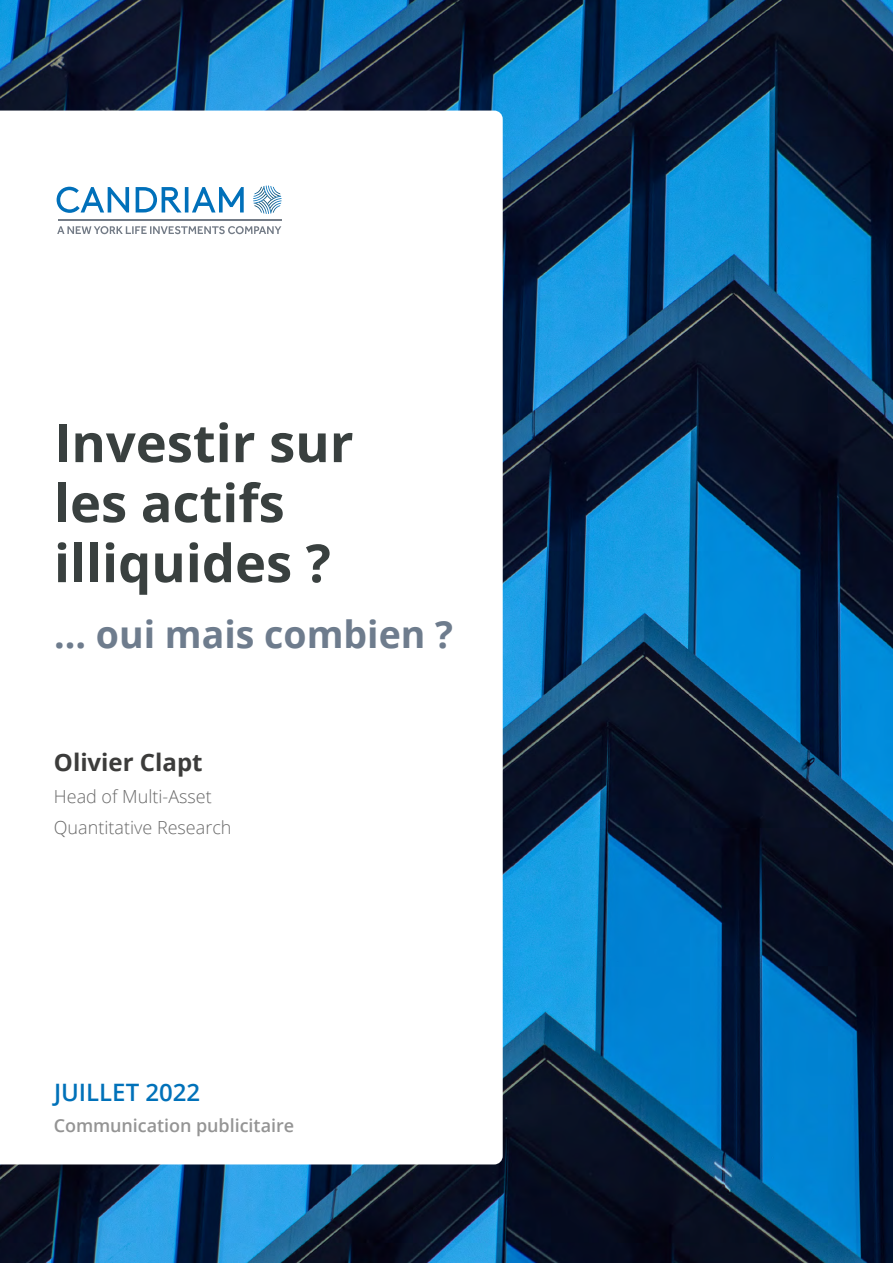
<style>
.page{position:relative;width:893px;height:1263px;background:#fff}
.page>*{position:absolute;margin:0;border:0;box-sizing:border-box;transform-origin:0 0}
.t1{font:700 52.5px/60px "Open Sans";color:#39403f}
.t2{font:700 37.5px "Open Sans";color:#6e7c8d}
.t3{font:700 24px "Open Sans";color:#3c3c3b}
.t4{font:600 24px "Open Sans";color:#0071b9}
.t5{font:300 18px/31.5px "Open Sans";color:#6a6a6a}
.t6{font:600 18px "Open Sans";letter-spacing:-.005em;color:#949494}
</style>
<div class="page">
<img style="left:0;top:0;width:893px;height:1263px">
<svg style="left:0;top:111px;width:503px;height:1053px"></svg>
<svg style="left:253px;top:186px;width:29px;height:28px"></svg>
<svg style="left:57px;top:226px;width:224px;height:8px"></svg>
<hr style="left:58px;top:220px;width:224px;height:1px;background:#747c87">
<svg style="left:57px;top:187px;width:187px;height:26px"></svg>
<h1 class="t1" style="left:54px;top:412px;width:301px">Investir sur les actifs illiquides ?</h1>
<h2 class="t2" style="left:54px;top:608px;width:401px">... oui mais combien ?</h2>
<h3 class="t3" style="left:54px;top:745px;width:150px">Olivier Clapt</h3>
<p class="t5" style="left:54px;top:780px;width:179px">Head of Multi-Asset<br>Quantitative Research</p>
<h3 class="t4" style="left:54px;top:1075px;width:148px">JUILLET 2022</h3>
<p class="t6" style="left:54px;top:1113px;width:242px">Communication publicitaire</p>
</div>
